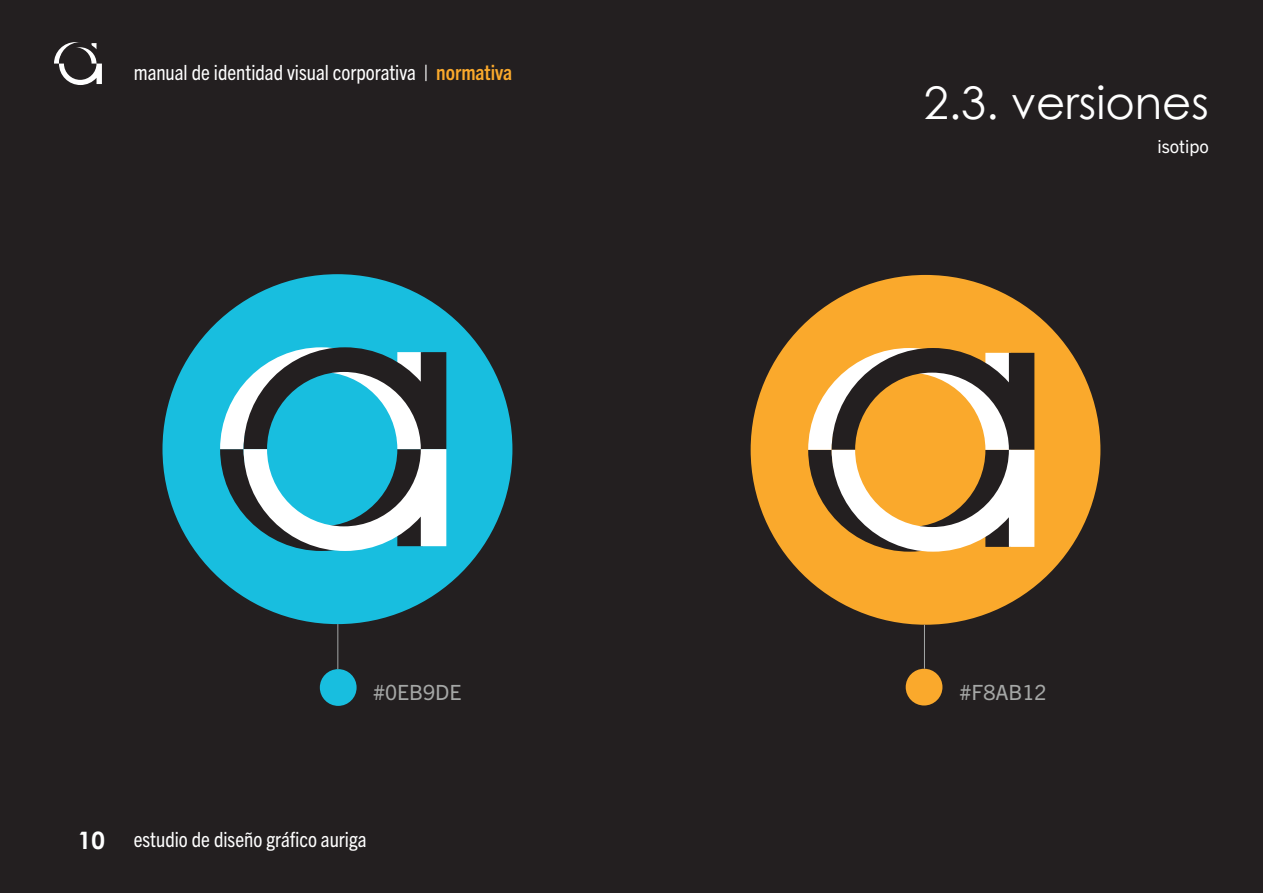
<style>
.page{position:relative;width:1263px;height:893px;background:#231f20}
.page>*{position:absolute;margin:0;border:0;box-sizing:border-box;transform-origin:0 0}
.t1{font:45px "Century Gothic";color:#fff}
.t2{font:condensed 21px "Trade Gothic Next LT Pro";color:#fff}
.t3{font:21px "Trade Gothic Next LT Pro";color:#a5a7a6}
.t4{font:18px "Trade Gothic Next LT Pro";color:#fff}
.s1{font-weight:700;color:#faa92c}
.s2{font-family:"Century Gothic";font-weight:700;font-stretch:normal;font-size:24px}
</style>
<div class="page">
<svg style="left:54px;top:42px;width:48px;height:43px"></svg>
<div style="left:162px;top:274px;width:350px;height:350px;background:#18bedf;border-radius:50%"></div>
<svg style="left:220px;top:347px;width:226px;height:204px"></svg>
<div style="left:751px;top:275px;width:349px;height:350px;background:#faa92c;border-radius:50%"></div>
<svg style="left:808px;top:348px;width:226px;height:204px"></svg>
<div style="left:906px;top:669px;width:36px;height:36px;background:#faa92c;border-radius:50%"></div>
<div style="left:320px;top:669px;width:37px;height:37px;background:#18bedf;border-radius:50%"></div>
<hr style="left:337px;top:624px;width:1px;height:45px;background:#a4a7a7">
<hr style="left:924px;top:625px;width:1px;height:44px;background:#a4a7a7">
<p class="t2" style="left:134px;top:58px;width:380px">manual de identidad visual corporativa | <span class="s1">normativa</span></p>
<h1 class="t1" style="left:924px;top:75px;width:287px">2.3. versiones</h1>
<p class="t4" style="left:1157px;top:134px;width:53px">isotipo</p>
<p class="t3" style="left:373px;top:677px;width:90px">#0EB9DE</p>
<p class="t3" style="left:959px;top:678px;width:89px">#F8AB12</p>
<p class="t2" style="left:78px;top:825px;width:290px"><span class="s2">10</span> estudio de diseño gráfico auriga</p>
</div>
